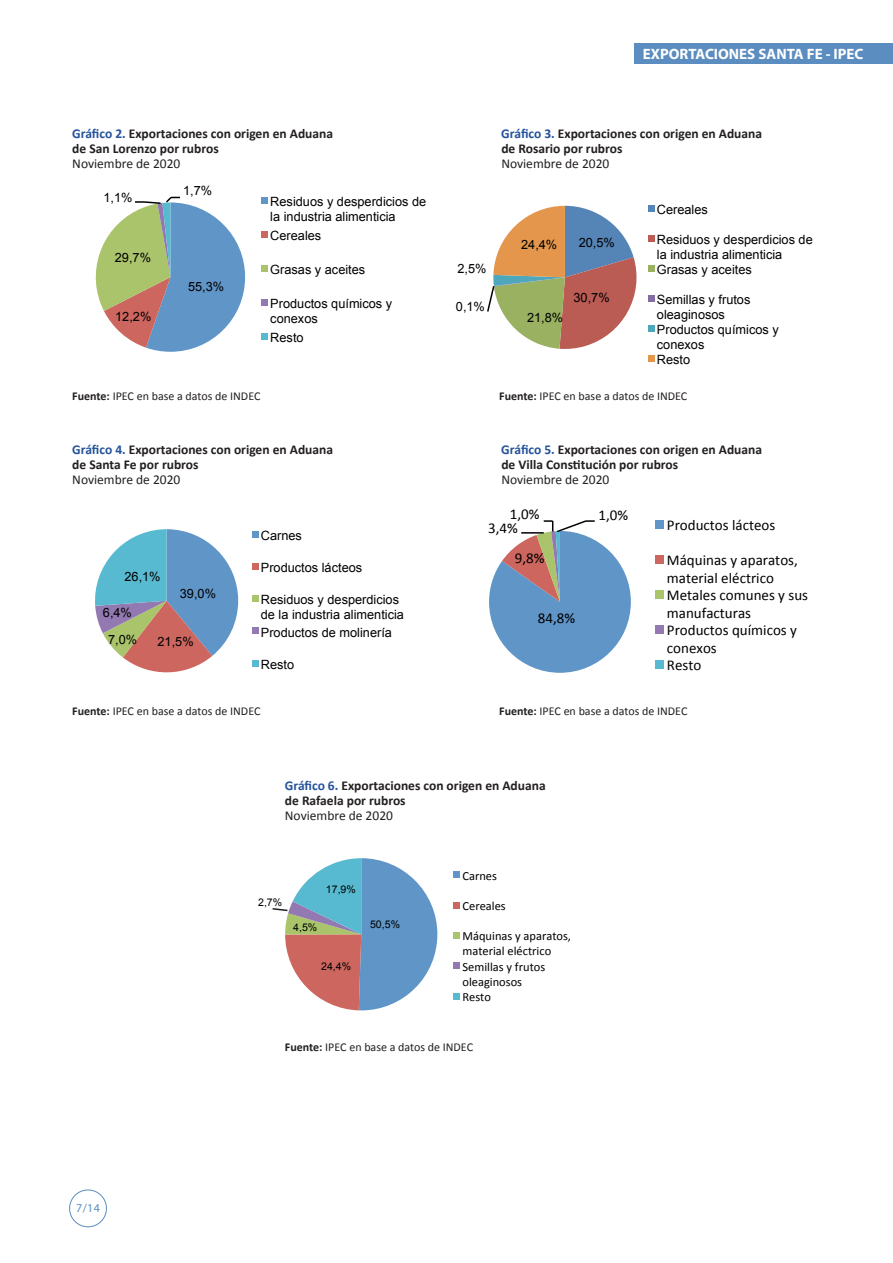
<style>
.page{position:relative;width:893px;height:1263px;background:#fff}
.page>*{position:absolute;margin:0;border:0;box-sizing:border-box;transform-origin:0 0}
.t1{font:15px/17.5px "Calibri";color:#000}
.t2{font:700 15px "Myriad Pro";color:#fff}
.Texto{font:700 13.5px "Calibri";color:#231f20}
.Texto-2{font:13.5px "Calibri";color:#231f20}
.t3{font:12.75px/15px "Arial";color:#000}
.t4{font:12.45px/15.1px "Calibri";color:#000}
.Texto-3{font:12px "Calibri";color:#231f20}
.t5{font:12px "Myriad Pro";color:#5c8dc0}
.t6{font:10.65px "Arial";color:#000}
.s1{color:#24529b}
.s2{font-weight:700}
</style>
<div class="page">
<div style="left:69px;top:1189px;width:38px;height:38px;border:1px solid #5c8dc0;border-radius:50%"></div>
<div style="left:634px;top:43px;width:259px;height:21px;background:#5c8dc0"></div>
<svg style="left:95px;top:196px;width:150px;height:156px"></svg>
<div style="left:261px;top:197px;width:7px;height:7px;background:#6095c8"></div>
<div style="left:261px;top:231px;width:7px;height:7px;background:#cd665f"></div>
<div style="left:261px;top:265px;width:7px;height:6px;background:#aac46b"></div>
<div style="left:261px;top:299px;width:7px;height:6px;background:#9379b1"></div>
<div style="left:261px;top:333px;width:7px;height:6px;background:#58bad0"></div>
<div style="left:648px;top:205px;width:6px;height:7px;background:#5585b6"></div>
<svg style="left:487px;top:206px;width:167px;height:143px"></svg>
<svg style="left:648px;top:355px;width:6px;height:6px"></svg>
<svg style="left:95px;top:529px;width:143px;height:144px"></svg>
<svg style="left:252px;top:531px;width:6px;height:6px"></svg>
<div style="left:252px;top:563px;width:6px;height:7px;background:#cd665f"></div>
<div style="left:252px;top:595px;width:6px;height:7px;background:#aac46b"></div>
<svg style="left:252px;top:628px;width:6px;height:6px"></svg>
<svg style="left:252px;top:660px;width:6px;height:6px"></svg>
<svg style="left:489px;top:520px;width:142px;height:153px"></svg>
<div style="left:655px;top:520px;width:9px;height:8px;background:#6095c8"></div>
<div style="left:655px;top:555px;width:9px;height:8px;background:#cd665f"></div>
<div style="left:655px;top:590px;width:9px;height:8px;background:#aac46b"></div>
<div style="left:655px;top:625px;width:9px;height:8px;background:#9379b1"></div>
<div style="left:655px;top:660px;width:9px;height:8px;background:#58bad0"></div>
<div style="left:453px;top:871px;width:7px;height:7px;background:#6095c8"></div>
<div style="left:453px;top:902px;width:7px;height:6px;background:#cd665f"></div>
<div style="left:453px;top:932px;width:7px;height:7px;background:#aac46b"></div>
<div style="left:453px;top:962px;width:7px;height:7px;background:#9379b1"></div>
<div style="left:453px;top:993px;width:7px;height:6px;background:#58bad0"></div>
<svg style="left:272px;top:858px;width:165px;height:152px"></svg>
<p class="t2" style="left:643px;top:44px;width:222px">EXPORTACIONES SANTA FE - IPEC</p>
<p class="Texto" style="left:72px;top:125px;width:262px"><span class="s1">Gráfico 2.</span> Exportaciones con origen en Aduana</p>
<p class="Texto" style="left:501px;top:125px;width:262px"><span class="s1">Gráfico 3.</span> Exportaciones con origen en Aduana</p>
<p class="Texto" style="left:72px;top:140px;width:148px">de San Lorenzo por rubros</p>
<p class="Texto" style="left:501px;top:140px;width:123px">de Rosario por rubros</p>
<p class="Texto-2" style="left:72px;top:155px;width:110px">Noviembre de 2020</p>
<p class="Texto-2" style="left:501px;top:155px;width:110px">Noviembre de 2020</p>
<p class="t3" style="left:103px;top:190px;width:31px">1,1%</p>
<p class="t3" style="left:115px;top:250px;width:38px">29,7%</p>
<p class="t3" style="left:115px;top:309px;width:38px">12,2%</p>
<p class="t3" style="left:183px;top:183px;width:31px">1,7%</p>
<p class="t3" style="left:188px;top:280px;width:38px">55,3%</p>
<p class="t3" style="left:270px;top:194px;width:157px">Residuos y desperdicios de la industria alimenticia</p>
<p class="t3" style="left:270px;top:228px;width:53px">Cereales</p>
<p class="t3" style="left:270px;top:262px;width:96px">Grasas y aceites</p>
<p class="t3" style="left:270px;top:296px;width:123px">Productos químicos y conexos</p>
<p class="t3" style="left:270px;top:330px;width:35px">Resto</p>
<p class="t3" style="left:457px;top:261px;width:31px">2,5%</p>
<p class="t3" style="left:456px;top:299px;width:31px">0,1%</p>
<p class="t3" style="left:521px;top:237px;width:38px">24,4%</p>
<p class="t3" style="left:579px;top:235px;width:38px">20,5%</p>
<p class="t3" style="left:527px;top:310px;width:38px">21,8%</p>
<p class="t3" style="left:573px;top:290px;width:38px">30,7%</p>
<p class="t3" style="left:657px;top:202px;width:53px">Cereales</p>
<p class="t3" style="left:657px;top:232px;width:157px">Residuos y desperdicios de la industria alimenticia<br>Grasas y aceites</p>
<p class="t3" style="left:657px;top:292px;width:123px">Semillas y frutos oleaginosos<br>Productos químicos y conexos<br>Resto</p>
<p class="Texto-3" style="left:72px;top:389px;width:190px"><span class="s2">Fuente:</span> IPEC en base a datos de INDEC</p>
<p class="Texto-3" style="left:499px;top:389px;width:190px"><span class="s2">Fuente:</span> IPEC en base a datos de INDEC</p>
<p class="Texto" style="left:72px;top:441px;width:262px"><span class="s1">Gráfico 4.</span> Exportaciones con origen en Aduana</p>
<p class="Texto" style="left:501px;top:441px;width:262px"><span class="s1">Gráfico 5.</span> Exportaciones con origen en Aduana</p>
<p class="Texto" style="left:72px;top:456px;width:128px">de Santa Fe por rubros</p>
<p class="Texto" style="left:501px;top:456px;width:178px">de Villa Constitución por rubros</p>
<p class="Texto-2" style="left:72px;top:471px;width:110px">Noviembre de 2020</p>
<p class="Texto-2" style="left:501px;top:471px;width:110px">Noviembre de 2020</p>
<p class="t3" style="left:124px;top:569px;width:38px">26,1%</p>
<p class="t3" style="left:103px;top:605px;width:31px">6,4%</p>
<p class="t3" style="left:180px;top:586px;width:38px">39,0%</p>
<p class="t3" style="left:108px;top:632px;width:31px">7,0%</p>
<p class="t3" style="left:158px;top:634px;width:38px">21,5%</p>
<p class="t3" style="left:261px;top:528px;width:43px">Carnes</p>
<p class="t3" style="left:261px;top:560px;width:103px">Productos lácteos</p>
<p class="t3" style="left:261px;top:592px;width:145px">Residuos y desperdicios de la industria alimenticia</p>
<p class="t3" style="left:261px;top:625px;width:133px">Productos de molinería</p>
<p class="t3" style="left:261px;top:657px;width:35px">Resto</p>
<p class="t1" style="left:510px;top:505px;width:31px">1,0%</p>
<p class="t1" style="left:598px;top:506px;width:31px">1,0%</p>
<p class="t1" style="left:488px;top:520px;width:31px">3,4%</p>
<p class="t1" style="left:515px;top:549px;width:31px">9,8%</p>
<p class="t1" style="left:538px;top:609px;width:39px">84,8%</p>
<p class="t1" style="left:667px;top:516px;width:110px">Productos lácteos</p>
<p class="t1" style="left:667px;top:551px;width:143px">Máquinas y aparatos, material eléctrico<br>Metales comunes y sus manufacturas<br>Productos químicos y conexos<br>Resto</p>
<p class="Texto-3" style="left:72px;top:703px;width:190px"><span class="s2">Fuente:</span> IPEC en base a datos de INDEC</p>
<p class="Texto-3" style="left:499px;top:703px;width:190px"><span class="s2">Fuente:</span> IPEC en base a datos de INDEC</p>
<p class="Texto" style="left:285px;top:776px;width:262px"><span class="s1">Gráfico 6.</span> Exportaciones con origen en Aduana</p>
<p class="Texto" style="left:285px;top:791px;width:122px">de Rafaela por rubros</p>
<p class="Texto-2" style="left:285px;top:806px;width:110px">Noviembre de 2020</p>
<p class="t6" style="left:258px;top:895px;width:26px">2,7%</p>
<p class="t6" style="left:326px;top:882px;width:31px">17,9%</p>
<p class="t6" style="left:293px;top:920px;width:26px">4,5%</p>
<p class="t6" style="left:321px;top:959px;width:31px">24,4%</p>
<p class="t6" style="left:370px;top:917px;width:31px">50,5%</p>
<p class="t4" style="left:462px;top:868px;width:36px">Carnes</p>
<p class="t4" style="left:462px;top:898px;width:45px">Cereales</p>
<p class="t4" style="left:462px;top:928px;width:110px">Máquinas y aparatos, material eléctrico<br>Semillas y frutos oleaginosos<br>Resto</p>
<p class="t5" style="left:76px;top:1201px;width:25px">7/14</p>
<p class="Texto-3" style="left:285px;top:1039px;width:190px"><span class="s2">Fuente:</span> IPEC en base a datos de INDEC</p>
</div>
